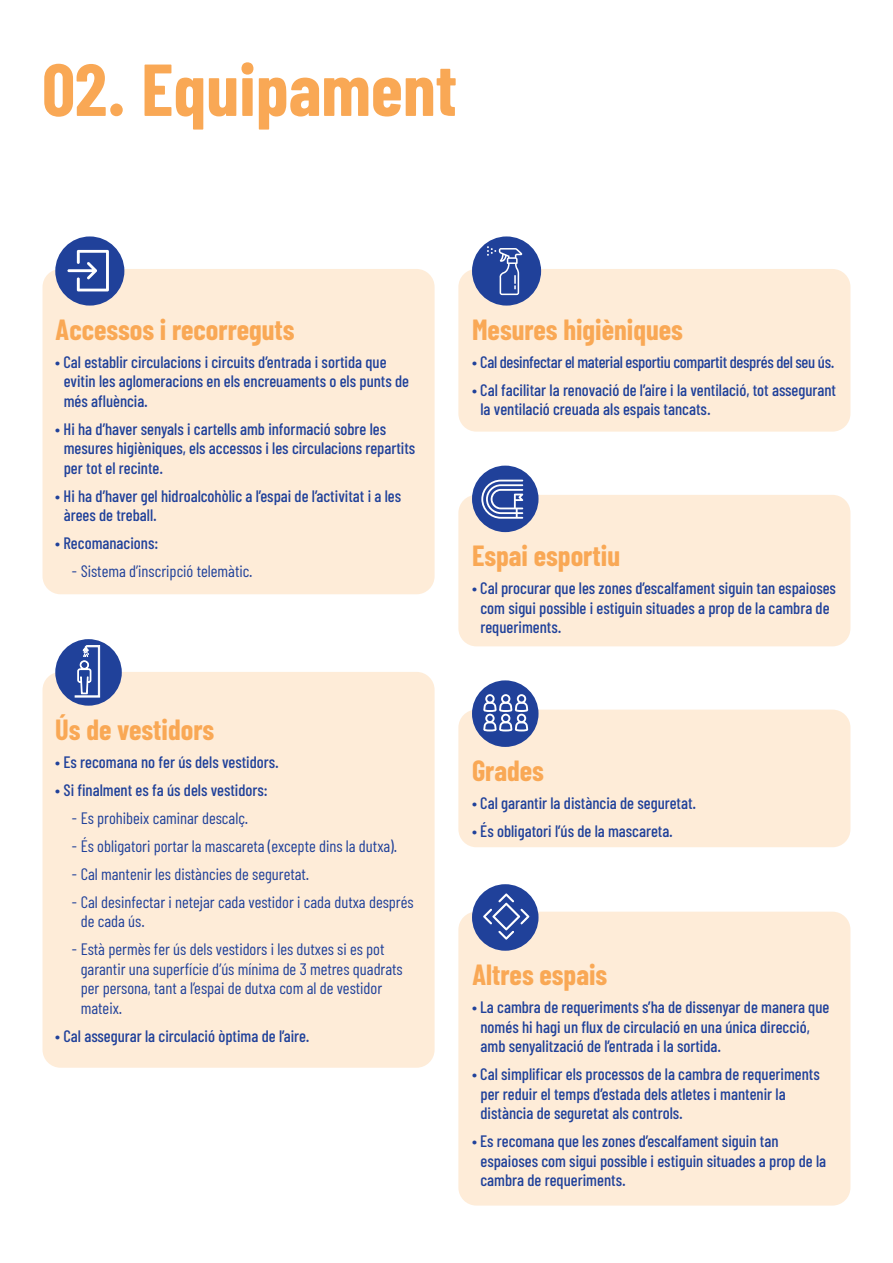
<style>
.page{position:relative;width:893px;height:1263px;background:#fff}
.page>*{position:absolute;margin:0;border:0;box-sizing:border-box;transform-origin:0 0}
.t1{font:700 73.35px "Barlow Condensed";color:#f9a855}
.t2{font:700 28.5px "Barlow Condensed";color:#f9a855}
.t3{font:500 16.5px/19.5px "Barlow Condensed";color:#20419a}
.t4{font:16.5px/19.5px "Barlow Condensed";color:#20419a}
.t5{font:500 16.5px "Barlow Condensed";letter-spacing:-.02em;color:#20419a}
</style>
<div class="page">
<div style="left:43px;top:269px;width:392px;height:325px;background:#feecd8;border-radius:18px"></div>
<div style="left:43px;top:672px;width:392px;height:396px;background:#feecd8;border-radius:18px"></div>
<div style="left:458px;top:269px;width:392px;height:163px;background:#feecd8;border-radius:18px"></div>
<div style="left:458px;top:495px;width:392px;height:151px;background:#feecd8;border-radius:18px"></div>
<div style="left:458px;top:710px;width:392px;height:137px;background:#feecd8;border-radius:18px"></div>
<div style="left:458px;top:912px;width:392px;height:293px;background:#feecd8;border-radius:18px"></div>
<div style="left:55px;top:236px;width:69px;height:70px;background:#20419a;border-radius:50%"></div>
<svg style="left:67px;top:250px;width:42px;height:41px"></svg>
<div style="left:55px;top:639px;width:67px;height:67px;background:#20419a;border-radius:50%"></div>
<svg style="left:75px;top:645px;width:25px;height:53px"></svg>
<div style="left:472px;top:236px;width:69px;height:70px;background:#20419a;border-radius:50%"></div>
<svg style="left:487px;top:246px;width:35px;height:49px"></svg>
<div style="left:472px;top:466px;width:66px;height:66px;background:#20419a;border-radius:50%"></div>
<svg style="left:481px;top:480px;width:42px;height:39px"></svg>
<div style="left:472px;top:680px;width:66px;height:67px;background:#20419a;border-radius:50%"></div>
<svg style="left:483px;top:694px;width:45px;height:37px"></svg>
<div style="left:472px;top:884px;width:66px;height:67px;background:#20419a;border-radius:50%"></div>
<svg style="left:480px;top:891px;width:52px;height:51px"></svg>
<h1 class="t1" style="left:43px;top:44px;width:416px">02. Equipament</h1>
<h2 class="t2" style="left:55px;top:312px;width:241px">Accessos i recorreguts</h2>
<p class="t3" style="left:64px;top:352px;width:347px;text-indent:-8px">• Cal establir circulacions i circuits d’entrada i sortida que evitin les aglomeracions en els encreuaments o els punts de més afluència.</p>
<p class="t3" style="left:64px;top:419px;width:353px;text-indent:-8px">• Hi ha d’haver senyals i cartells amb informació sobre les mesures higièniques, els accessos i les circulacions repartits per tot el recinte.</p>
<p class="t3" style="left:64px;top:486px;width:339px;text-indent:-8px">• Hi ha d’haver gel hidroalcohòlic a l’espai de l’activitat i a les àrees de treball.</p>
<p class="t3" style="left:55px;top:533px;width:104px">• Recomanacions:</p>
<p class="t4" style="left:72px;top:561px;width:182px">- Sistema d’inscripció telemàtic.</p>
<h2 class="t2" style="left:55px;top:712px;width:161px">Ús de vestidors</h2>
<p class="t3" style="left:55px;top:752px;width:225px">• Es recomana no fer ús dels vestidors.</p>
<p class="t3" style="left:55px;top:780px;width:214px">• Si finalment es fa ús dels vestidors:</p>
<p class="t4" style="left:72px;top:808px;width:178px">- Es prohibeix caminar descalç.</p>
<p class="t4" style="left:72px;top:836px;width:327px">- És obligatori portar la mascareta (excepte dins la dutxa).</p>
<p class="t4" style="left:72px;top:864px;width:239px">- Cal mantenir les distàncies de seguretat.</p>
<p class="t4" style="left:81px;top:892px;width:334px;text-indent:-9px">- Cal desinfectar i netejar cada vestidor i cada dutxa després de cada ús.</p>
<p class="t4" style="left:81px;top:939px;width:324px;text-indent:-9px">- Està permès fer ús dels vestidors i les dutxes si es pot garantir una superfície d’ús mínima de 3 metres quadrats per persona, tant a l’espai de dutxa com al de vestidor mateix.</p>
<p class="t3" style="left:55px;top:1026px;width:256px">• Cal assegurar la circulació òptima de l’aire.</p>
<h2 class="t2" style="left:472px;top:312px;width:213px">Mesures higièniques</h2>
<p class="t5" style="left:472px;top:352px;width:364px">• Cal desinfectar el material esportiu compartit després del seu ús.</p>
<p class="t3" style="left:480px;top:380px;width:357px;text-indent:-8px">• Cal facilitar la renovació de l’aire i la ventilació, tot assegurant la ventilació creuada als espais tancats.</p>
<h2 class="t2" style="left:472px;top:538px;width:150px">Espai esportiu</h2>
<p class="t3" style="left:480px;top:578px;width:357px;text-indent:-8px">• Cal procurar que les zones d’escalfament siguin tan espaioses com sigui possible i estiguin situades a prop de la cambra de requeriments.</p>
<h2 class="t2" style="left:472px;top:753px;width:73px">Grades</h2>
<p class="t3" style="left:472px;top:793px;width:226px">• Cal garantir la distància de seguretat.</p>
<p class="t3" style="left:472px;top:821px;width:203px">• És obligatori l’ús de la mascareta.</p>
<h2 class="t2" style="left:472px;top:957px;width:137px">Altres espais</h2>
<p class="t3" style="left:480px;top:997px;width:350px;text-indent:-8px">• La cambra de requeriments s’ha de dissenyar de manera que només hi hagi un flux de circulació en una única direcció, amb senyalització de l’entrada i la sortida.</p>
<p class="t3" style="left:480px;top:1064px;width:341px;text-indent:-8px">• Cal simplificar els processos de la cambra de requeriments per reduir el temps d’estada dels atletes i mantenir la distància de seguretat als controls.</p>
<p class="t3" style="left:480px;top:1131px;width:347px;text-indent:-8px">• Es recomana que les zones d’escalfament siguin tan espaioses com sigui possible i estiguin situades a prop de la cambra de requeriments.</p>
</div>
